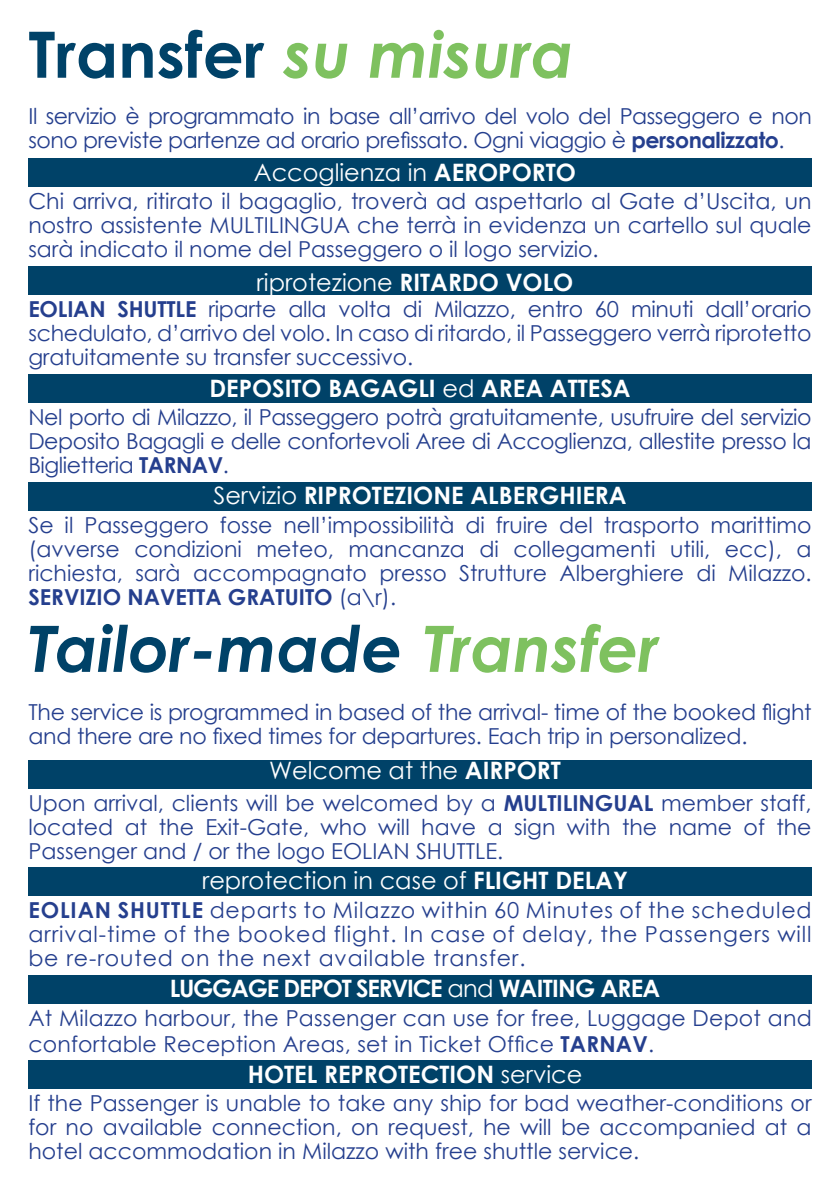
<style>
.page{position:relative;width:840px;height:1191px;background:#fff}
.page>*{position:absolute;margin:0;border:0;box-sizing:border-box;transform-origin:0 0}
.t1{font:italic 700 64px "Century Gothic";color:#004268}
.t2{font:700 64px "Century Gothic";color:#004268}
.t3{font:24px "Century Gothic";color:#fff}
.t4{font:700 24px "Century Gothic";color:#fff}
.t5{font:700 24px "Century Gothic";letter-spacing:-.05em;color:#fff}
.t6{font:22px/24px "Century Gothic";color:#253f8e;text-align:justify}
.t7{font:22px/24px "Century Gothic";letter-spacing:-.02em;color:#253f8e}
.s1{font-style:italic;color:#7ec15f}
.s2{font-weight:700}
.s3{font-weight:400}
.s4{color:#7ec15f}
</style>
<div class="page">
<div style="left:28px;top:159px;width:783px;height:28px;background:#004268"></div>
<div style="left:28px;top:266px;width:783px;height:29px;background:#004268"></div>
<div style="left:28px;top:374px;width:783px;height:29px;background:#004268"></div>
<div style="left:28px;top:482px;width:783px;height:28px;background:#004268"></div>
<div style="left:28px;top:760px;width:783px;height:28px;background:#004268"></div>
<div style="left:28px;top:867px;width:783px;height:29px;background:#004268"></div>
<div style="left:28px;top:975px;width:783px;height:28px;background:#004268"></div>
<div style="left:28px;top:1060px;width:783px;height:29px;background:#004268"></div>
<p class="t2" style="left:28px;top:6px;width:546px">Transfer <span class="s1">su misura</span></p>
<p class="t7" style="left:28px;top:104px;width:784px">Il servizio è programmato in base all’arrivo del volo del Passeggero e non sono previste partenze ad orario prefissato. Ogni viaggio è <span class="s2">personalizzato</span>.</p>
<p class="t3" style="left:254px;top:156px;width:323px">Accoglienza in <span class="s2">AEROPORTO</span></p>
<p class="t6" style="left:28px;top:189px;width:784px">Chi arriva, ritirato il bagaglio, troverà ad aspettarlo al Gate d’Uscita, un nostro assistente MULTILINGUA che terrà in evidenza un cartello sul quale sarà indicato il nome del Passeggero o il logo servizio.</p>
<p class="t3" style="left:256px;top:265px;width:318px">riprotezione <span class="s2">RITARDO VOLO</span></p>
<p class="t6" style="left:28px;top:297px;width:784px"><span class="s2">EOLIAN SHUTTLE</span> riparte alla volta di Milazzo, entro 60 minuti dall’orario schedulato, d’arrivo del volo. In caso di ritardo, il Passeggero verrà riprotetto gratuitamente su transfer successivo.</p>
<p class="t4" style="left:209px;top:369px;width:422px">DEPOSITO BAGAGLI <span class="s3">ed</span> AREA ATTESA</p>
<p class="t6" style="left:28px;top:404px;width:784px">Nel porto di Milazzo, il Passeggero potrà gratuitamente, usufruire del servizio Deposito Bagagli e delle confortevoli Aree di Accoglienza, allestite presso la Biglietteria <span class="s2">TARNAV</span>.</p>
<p class="t4" style="left:213px;top:477px;width:414px"><span class="s3">Servizio</span> RIPROTEZIONE ALBERGHIERA</p>
<p class="t6" style="left:28px;top:512px;width:784px">Se il Passeggero fosse nell’impossibilità di fruire del trasporto marittimo (avverse condizioni meteo, mancanza di collegamenti utili, ecc), a richiesta, sarà accompagnato presso Strutture Alberghiere di Milazzo.<br><span class="s2">SERVIZIO NAVETTA GRATUITO</span> (a\r).</p>
<p class="t1" style="left:28px;top:600px;width:632px">Tailor-made <span class="s4">Transfer</span></p>
<p class="t6" style="left:28px;top:699px;width:784px">The service is programmed in based of the arrival- time of the booked flight and there are no fixed times for departures. Each trip in personalized.</p>
<p class="t3" style="left:269px;top:754px;width:293px">Welcome at the <span class="s2">AIRPORT</span></p>
<p class="t6" style="left:28px;top:790px;width:784px">Upon arrival, clients will be welcomed by a <span class="s2">MULTILINGUAL</span> member staff, located at the Exit-Gate, who will have a sign with the name of the Passenger and / or the logo EOLIAN SHUTTLE.</p>
<p class="t3" style="left:202px;top:863px;width:427px">reprotection in case of <span class="s2">FLIGHT DELAY</span></p>
<p class="t6" style="left:28px;top:898px;width:784px"><span class="s2">EOLIAN SHUTTLE</span> departs to Milazzo within 60 Minutes of the scheduled arrival-time of the booked flight. In case of delay, the Passengers will be re-routed on the next available transfer.</p>
<p class="t5" style="left:170px;top:970px;width:491px">LUGGAGE DEPOT SERVICE <span class="s3">and</span> WAITING AREA</p>
<p class="t6" style="left:28px;top:1004px;width:784px;line-height:26.4px">At Milazzo harbour, the Passenger can use for free, Luggage Depot and confortable Reception Areas, set in Ticket Office <span class="s2">TARNAV</span>.</p>
<p class="t4" style="left:247px;top:1055px;width:336px">HOTEL REPROTECTION <span class="s3">service</span></p>
<p class="t6" style="left:28px;top:1090px;width:784px">If the Passenger is unable to take any ship for bad weather-conditions or for no available connection, on request, he will be accompanied at a hotel accommodation in Milazzo with free shuttle service.</p>
</div>
